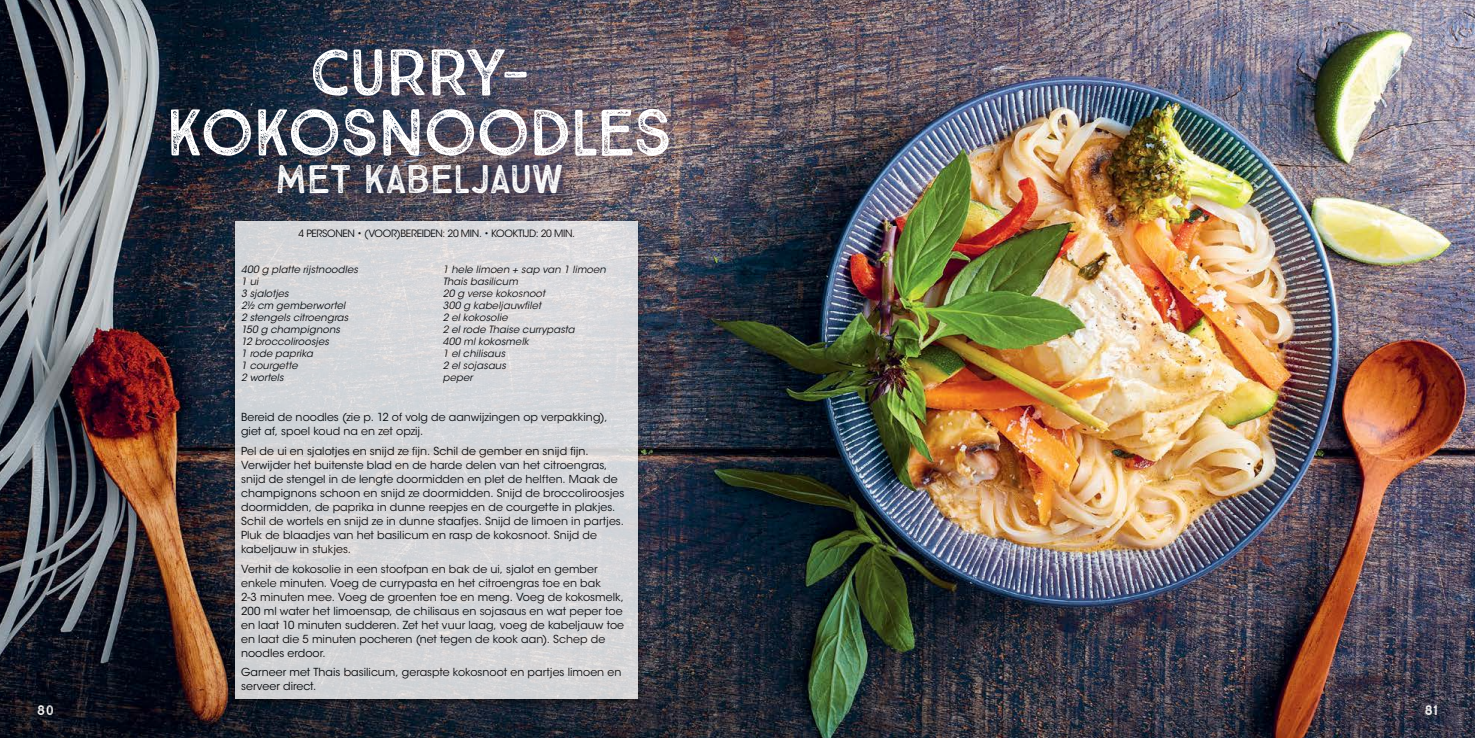
<style>
.page{position:relative;width:1475px;height:738px;background:#fff}
.page>*{position:absolute;margin:0;border:0;box-sizing:border-box;transform-origin:0 0}
.t1{font:66px/60px "True North Textures";letter-spacing:-.045em;color:#fff;text-align:center}
.t2{font:40px "True North Textures";letter-spacing:-.035em;color:#fff}
.t3{font:14px "True North Textures";color:#fff}
.t4{font:11px/14px "ITC Avant Garde Std";color:#000}
.t5{font:italic 10px/12px "ITC Avant Garde Std";letter-spacing:.01em;color:#000}
.t6{font:10px "ITC Avant Garde Std";letter-spacing:-.03em;color:#000}
</style>
<div class="page">
<img style="left:0;top:0;width:1474px;height:737px">
<div style="left:229px;top:218px;width:414px;height:489px;background:#000;opacity:.6"></div>
<div style="left:235px;top:221px;width:403px;height:477px;background:#d6d7da"></div>
<h1 class="t1" style="left:166px;top:43px;width:509px">CURRY-<br>KOKOSNOODLES</h1>
<h2 class="t2" style="left:275px;top:155px;width:290px">MET KABELJAUW</h2>
<p class="t6" style="left:298px;top:227px;width:278px">4 personen • (voor)bereiden: 20 min. • kooktijd: 20 min.</p>
<p class="t5" style="left:241px;top:263px;width:118px">400 g platte rijstnoodles<br>1 ui<br>3 sjalotjes<br>2½ cm gemberwortel<br>2 stengels citroengras<br>150 g champignons<br>12 broccoliroosjes<br>1 rode paprika<br>1 courgette<br>2 wortels</p>
<p class="t5" style="left:443px;top:263px;width:165px">1 hele limoen + sap van 1 limoen<br>Thais basilicum<br>20 g verse kokosnoot<br>300 g kabeljauwfilet<br>2 el kokosolie<br>2 el rode Thaise currypasta<br>400 ml kokosmelk<br>1 el chilisaus<br>2 el sojasaus<br>peper</p>
<p class="t4" style="left:241px;top:410px;width:368px">Bereid de noodles (zie p. 12 of volg de aanwijzingen op verpakking), giet af, spoel koud na en zet opzij.</p>
<p class="t4" style="left:241px;top:443px;width:384px">Pel de ui en sjalotjes en snijd ze fijn. Schil de gember en snijd fijn.<br>Verwijder het buitenste blad en de harde delen van het citroengras, snijd de stengel in de lengte doormidden en plet de helften. Maak de champignons schoon en snijd ze doormidden. Snijd de broccoliroosjes doormidden, de paprika in dunne reepjes en de courgette in plakjes.<br>Schil de wortels en snijd ze in dunne staafjes. Snijd de limoen in partjes.<br>Pluk de blaadjes van het basilicum en rasp de kokosnoot. Snijd de kabeljauw in stukjes.</p>
<p class="t4" style="left:241px;top:561px;width:384px">Verhit de kokosolie in een stoofpan en bak de ui, sjalot en gember enkele minuten. Voeg de currypasta en het citroengras toe en bak<br>2-3 minuten mee. Voeg de groenten toe en meng. Voeg de kokosmelk, 200 ml water het limoensap, de chilisaus en sojasaus en wat peper toe en laat 10 minuten sudderen. Zet het vuur laag, voeg de kabeljauw toe en laat die 5 minuten pocheren (net tegen de kook aan). Schep de noodles erdoor.</p>
<p class="t4" style="left:241px;top:665px;width:382px">Garneer met Thais basilicum, geraspte kokosnoot en partjes limoen en serveer direct.</p>
<p class="t3" style="left:37px;top:701px;width:19px">80</p>
<p class="t3" style="left:1423px;top:701px;width:15px">81</p>
</div>
